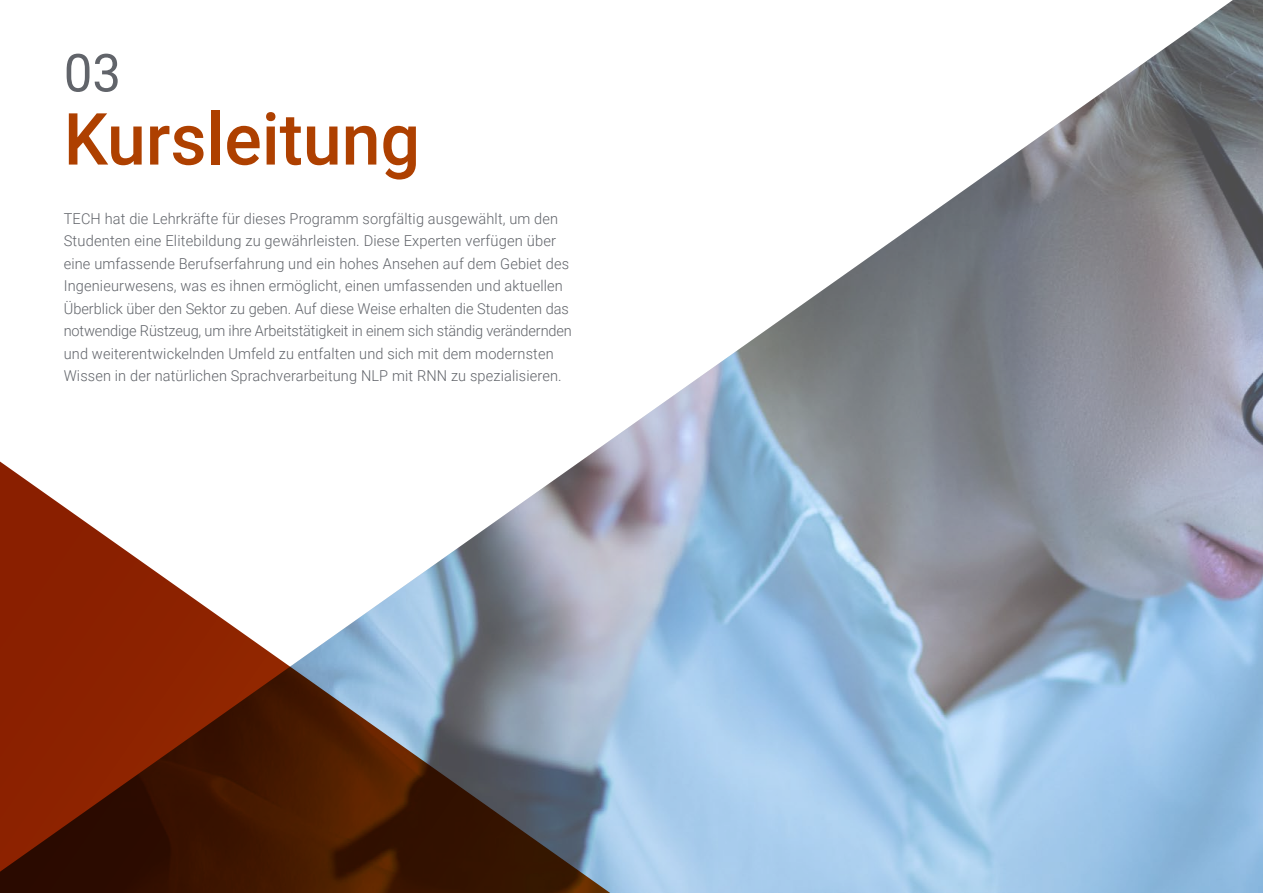
<style>
.page{position:relative;width:1263px;height:893px;background:#fff}
.page>*{position:absolute;margin:0;border:0;box-sizing:border-box;transform-origin:0 0}
.t1{font:500 72px "Roboto";color:#ae4000}
.t2{font:52.5px "Roboto";color:#61646a}
.t3{font:300 15px/22.5px "Roboto";letter-spacing:.01em;color:#61646a}
</style>
<div class="page">
<img style="left:602px;top:0;width:661px;height:893px">
<svg style="left:0;top:446px;width:640px;height:447px"></svg>
<h2 class="t2" style="left:64px;top:36px;width:59px">03</h2>
<h1 class="t1" style="left:64px;top:89px;width:358px">Kursleitung</h1>
<p class="t3" style="left:64px;top:207px;width:510px">TECH hat die Lehrkräfte für dieses Programm sorgfältig ausgewählt, um den Studenten eine Elitebildung zu gewährleisten. Diese Experten verfügen über eine umfassende Berufserfahrung und ein hohes Ansehen auf dem Gebiet des Ingenieurwesens, was es ihnen ermöglicht, einen umfassenden und aktuellen Überblick über den Sektor zu geben. Auf diese Weise erhalten die Studenten das notwendige Rüstzeug, um ihre Arbeitstätigkeit in einem sich ständig verändernden und weiterentwickelnden Umfeld zu entfalten und sich mit dem modernsten Wissen in der natürlichen Sprachverarbeitung NLP mit RNN zu spezialisieren.</p>
</div>
